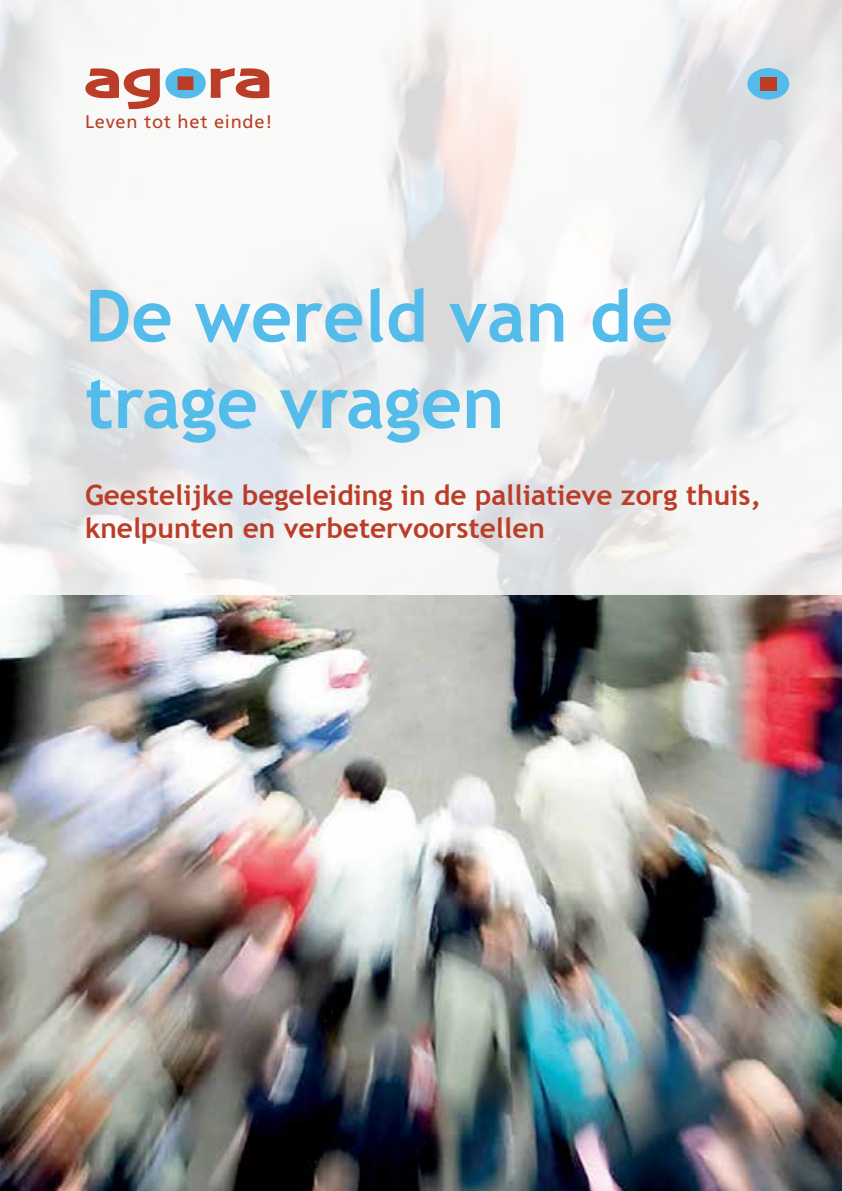
<style>
.page{position:relative;width:842px;height:1191px;background:#fff}
.page>*{position:absolute;margin:0;border:0;box-sizing:border-box;transform-origin:0 0}
.t1{font:700 72px/86.4px "Trebuchet MS";color:#54bceb}
.t2{font:700 28px/33.6px "Trebuchet MS";color:#bb3d27}
.t3{font:18.2px "Frutiger LT Std";letter-spacing:.04em;color:#bb3d27}
</style>
<div class="page">
<img style="left:0;top:0;width:842px;height:1191px">
<svg style="left:82px;top:65px;width:190px;height:46px"></svg>
<div style="left:178px;top:77px;width:15px;height:13px;background:#bb3d27"></div>
<div style="left:747px;top:68px;width:42px;height:32px;background:#54bceb;border-radius:50%"></div>
<div style="left:760px;top:77px;width:17px;height:13px;background:#bb3d27"></div>
<p class="t3" style="left:85px;top:111px;width:189px">Leven tot het einde!</p>
<h1 class="t1" style="left:85px;top:273px;width:589px">De wereld van de trage vragen</h1>
<p class="t2" style="left:85px;top:478px;width:677px">Geestelijke begeleiding in de palliatieve zorg thuis, knelpunten en verbetervoorstellen</p>
</div>
